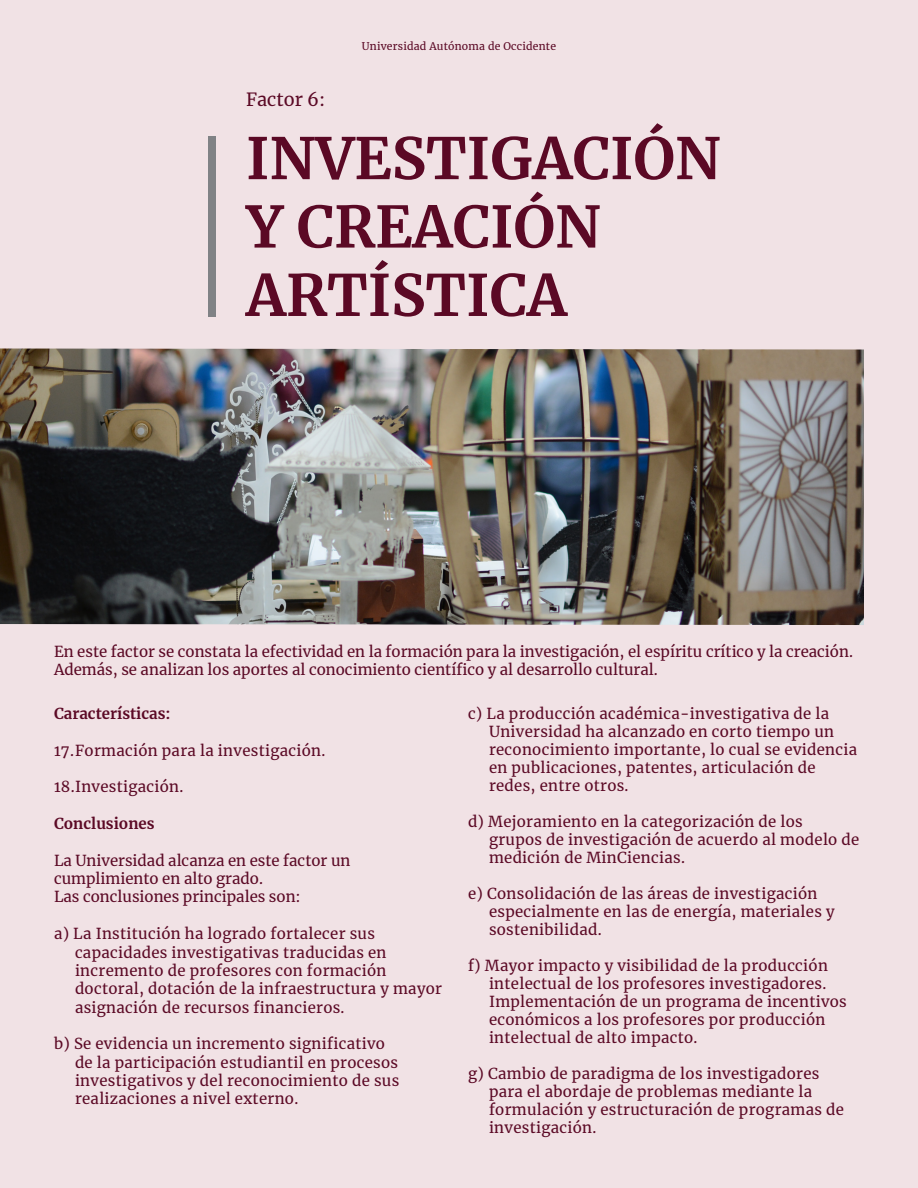
<style>
.page{position:relative;width:918px;height:1188px;background:#f1e2e5}
.page>*{position:absolute;margin:0;border:0;box-sizing:border-box;transform-origin:0 0}
.factores{font:700 57px/68.4px "Merriweather";color:#5b0925}
.t1{font:18px "Merriweather";color:#5b0925}
.TABULADOS{font:15px/18px "Merriweather";letter-spacing:.02em;color:#5b0925}
.TABULADOS-2{font:15px/18.3px "Merriweather";color:#5b0925}
.t2{font:700 15px "Merriweather";color:#5b0925}
.t3{font:10.5px "Merriweather";letter-spacing:.02em;color:#5b0925}
</style>
<div class="page">
<div style="left:209px;top:136px;width:7px;height:181px;background:#808285"></div>
<img style="left:0;top:349px;width:864px;height:276px">
<p class="t1" style="left:246px;top:87px;width:81px">Factor 6:</p>
<p class="t3" style="left:362px;top:39px;width:196px">Universidad Autónoma de Occidente</p>
<p class="factores" style="left:246px;top:123px;width:476px">INVESTIGACIÓN<br>Y CREACIÓN<br>ARTÍSTICA</p>
<p class="TABULADOS-2" style="left:54px;top:642px;width:801px">En este factor se constata la efectividad en la formación para la investigación, el espíritu crítico y la creación.<br>Además, se analizan los aportes al conocimiento científico y al desarrollo cultural.</p>
<p class="t2" style="left:54px;top:703px;width:118px">Características:</p>
<p class="TABULADOS" style="left:54px;top:741px;width:273px">17.Formación para la investigación.</p>
<p class="TABULADOS" style="left:54px;top:778px;width:131px">18.Investigación.</p>
<p class="t2" style="left:54px;top:813px;width:102px">Conclusiones</p>
<p class="TABULADOS-2" style="left:54px;top:851px;width:298px">La Universidad alcanza en este factor un cumplimiento en alto grado.<br>Las conclusiones principales son:</p>
<p class="TABULADOS" style="left:75px;top:924px;width:369px;text-indent:-21px">a) La Institución ha logrado fortalecer sus capacidades investigativas traducidas en incremento de profesores con formación doctoral, dotación de la infraestructura y mayor asignación de recursos financieros.</p>
<p class="TABULADOS" style="left:75px;top:1034px;width:326px;text-indent:-21px">b) Se evidencia un incremento significativo de la participación estudiantil en procesos investigativos y del reconocimiento de sus realizaciones a nivel externo.</p>
<p class="TABULADOS" style="left:489px;top:704px;width:370px;text-indent:-21px">c) La producción académica-investigativa de la Universidad ha alcanzado en corto tiempo un reconocimiento importante, lo cual se evidencia en publicaciones, patentes, articulación de redes, entre otros.</p>
<p class="TABULADOS" style="left:489px;top:812px;width:372px;text-indent:-21px">d) Mejoramiento en la categorización de los grupos de investigación de acuerdo al modelo de medición de MinCiencias.</p>
<p class="TABULADOS" style="left:489px;top:884px;width:347px;text-indent:-21px">e) Consolidación de las áreas de investigación especialmente en las de energía, materiales y sostenibilidad.</p>
<p class="TABULADOS" style="left:468px;top:956px;width:362px;text-align:right">f) Mayor impacto y visibilidad de la producción intelectual de los profesores investigadores.</p>
<p class="TABULADOS" style="left:489px;top:992px;width:359px">Implementación de un programa de incentivos económicos a los profesores por producción intelectual de alto impacto.</p>
<p class="TABULADOS" style="left:489px;top:1064px;width:357px;text-indent:-21px">g) Cambio de paradigma de los investigadores para el abordaje de problemas mediante la formulación y estructuración de programas de investigación.</p>
</div>
